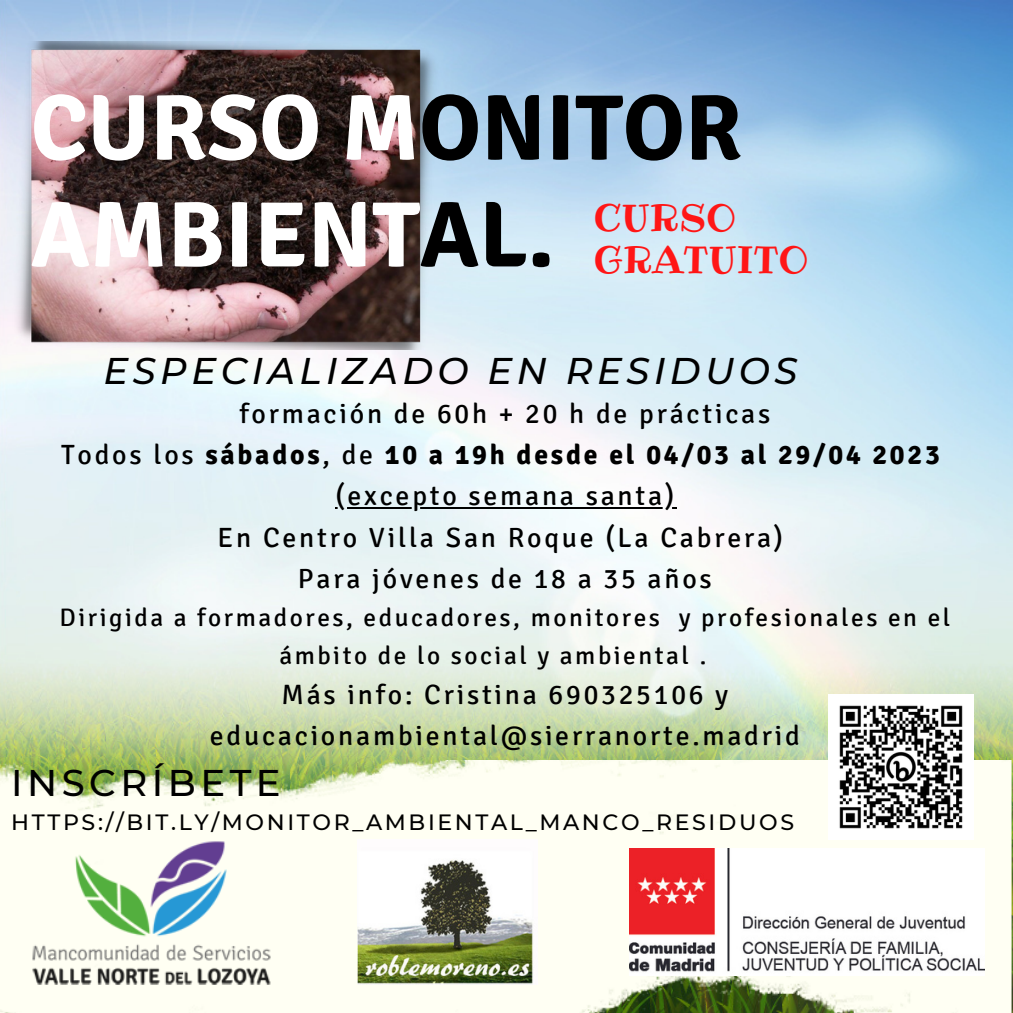
<style>
.page{position:relative;width:1013px;height:1013px;background:#fff}
.page>*{position:absolute;margin:0;border:0;box-sizing:border-box;transform-origin:0 0}
.t1{font:700 93px/106.9px "Signika";color:#fff}
.t2{font:37.62px/42.2px "Ribeye";color:#ff1616}
.t3{font:italic 500 37.12px "Montserrat";letter-spacing:.12em;color:#000}
.t4{font:500 37.12px "Montserrat";letter-spacing:.12em;color:#000}
.t5{font:27.75px/41.2px "Signika";letter-spacing:.1em;color:#000;text-align:center}
.t6{font:25.25px/37.5px "Signika";letter-spacing:.1em;color:#000}
.t7{font:500 22.12px "Montserrat";letter-spacing:.12em;color:#000}
.s1{color:#000}
.s2{font-weight:700}
</style>
<div class="page">
<img style="left:0;top:0;width:1012px;height:760px">
<img style="left:11px;top:41px;width:429px;height:308px">
<img style="left:0;top:760px;width:1012px;height:252px">
<img style="left:31px;top:839px;width:242px;height:145px">
<img style="left:629px;top:848px;width:355px;height:127px">
<img style="left:357px;top:839px;width:180px;height:145px">
<img style="left:828px;top:694px;width:145px;height:145px">
<hr style="left:335px;top:507px;width:342px;height:2px;background:#000">
<h1 class="t1" style="left:31px;top:76px;width:712px">CURSO M<span class="s1">ONITOR<br></span>AMBIENT<span class="s1">AL.</span></h1>
<h2 class="t2" style="left:593px;top:196px;width:216px">CURSO<br>GRATUITO</h2>
<h3 class="t3" style="left:103px;top:348px;width:695px">ESPECIALIZADO EN RESIDUOS</h3>
<p class="t5" style="left:61px;top:393px;width:880px">formación de 60h + 20 h de prácticas<br>Todos los <span class="s2">sábados</span>, de <span class="s2">10 a 19h desde el 04/03 al 29/04 2023 </span>(excepto semana santa)<br>En Centro Villa San Roque (La Cabrera)<br>Para jóvenes de 18 a 35 años</p>
<p class="t6" style="left:279px;top:599px;width:672px;text-indent:-220px">Dirigida a formadores, educadores, monitores y profesionales en el ámbito de lo social y ambiental .</p>
<p class="t5" style="left:210px;top:674px;width:591px">Más info: Cristina 690325106 y educacionambiental@sierranorte.madrid</p>
<h3 class="t4" style="left:11px;top:759px;width:271px">INSCRÍBETE</h3>
<p class="t7" style="left:11px;top:808px;width:784px">HTTPS://BIT.LY/MONITOR_AMBIENTAL_MANCO_RESIDUOS</p>
</div>
